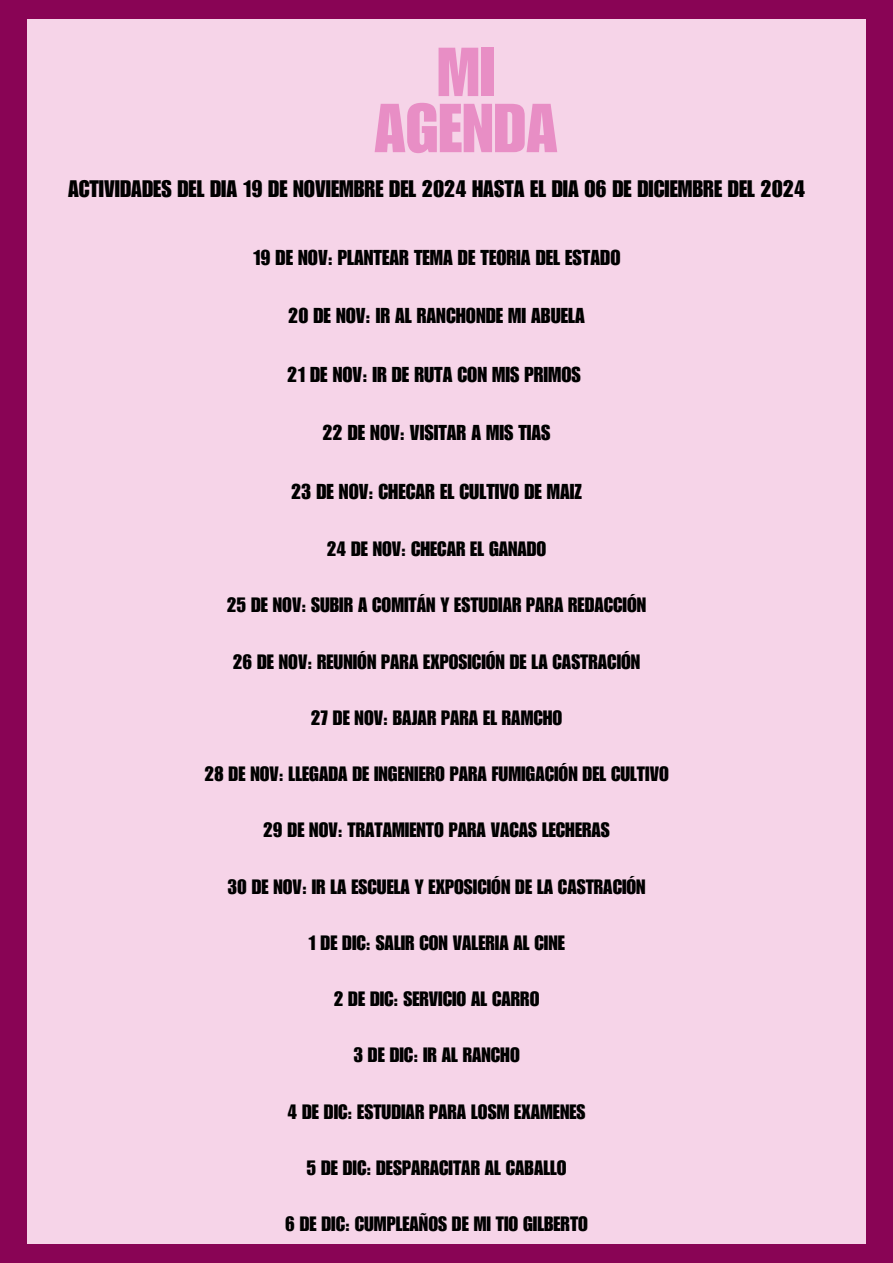
<style>
.page{position:relative;width:893px;height:1263px;background:#890455}
.page>*{position:absolute;margin:0;border:0;box-sizing:border-box;transform-origin:0 0}
.t1{font:67.72px/56.1px "Impact LT Std";color:#e88ec5;text-align:center}
.t2{font:23.25px "Impact LT Std";color:#000}
.t3{font:21px "Impact LT Std";color:#000}
.t4{font:20.25px "Impact LT Std";color:#000}
</style>
<div class="page">
<div style="left:27px;top:19px;width:839px;height:1225px;background:#f6d4e8"></div>
<h1 class="t1" style="left:374px;top:54px;width:185px">MI<br>AGENDA</h1>
<h2 class="t2" style="left:68px;top:180px;width:738px">ACTIVIDADES DEL DIA 19 DE NOVIEMBRE DEL 2024 HASTA EL DIA O6 DE DICIEMBRE DEL 2024</h2>
<h2 class="t3" style="left:253px;top:250px;width:369px">19 DE NOV: PLANTEAR TEMA DE TEORIA DEL ESTADO</h2>
<h2 class="t3" style="left:288px;top:308px;width:298px">20 DE NOV: IR AL RANCHONDE MI ABUELA</h2>
<h2 class="t3" style="left:287px;top:367px;width:295px">21 DE NOV: IR DE RUTA CON MIS PRIMOS</h2>
<h2 class="t3" style="left:322px;top:425px;width:230px">22 DE NOV: VISITAR A MIS TIAS</h2>
<h2 class="t3" style="left:291px;top:484px;width:292px">23 DE NOV: CHECAR EL CULTIVO DE MAIZ</h2>
<p class="t4" style="left:327px;top:542px;width:221px">24 DE NOV: CHECAR EL GANADO</p>
<p class="t4" style="left:227px;top:598px;width:421px">25 DE NOV: SUBIR A COMITÁN Y ESTUDIAR PARA REDACCIÓN</p>
<p class="t4" style="left:233px;top:654px;width:409px">26 DE NOV: REUNIÓN PARA EXPOSICIÓN DE LA CASTRACIÓN</p>
<p class="t4" style="left:311px;top:710px;width:253px">27 DE NOV: BAJAR PARA EL RAMCHO</p>
<p class="t4" style="left:204px;top:767px;width:466px">28 DE NOV: LLEGADA DE INGENIERO PARA FUMIGACIÓN DEL CULTIVO</p>
<p class="t4" style="left:263px;top:823px;width:348px">29 DE NOV: TRATAMIENTO PARA VACAS LECHERAS</p>
<p class="t4" style="left:227px;top:879px;width:420px">30 DE NOV: IR LA ESCUELA Y EXPOSICIÓN DE LA CASTRACIÓN</p>
<p class="t4" style="left:308px;top:935px;width:258px">1 DE DIC: SALIR CON VALERIA AL CINE</p>
<p class="t4" style="left:334px;top:992px;width:207px">2 DE DIC: SERVICIO AL CARRO</p>
<p class="t4" style="left:353px;top:1048px;width:168px">3 DE DIC: IR AL RANCHO</p>
<p class="t4" style="left:288px;top:1104px;width:299px">4 DE DIC: ESTUDIAR PARA LOSM EXAMENES</p>
<p class="t4" style="left:306px;top:1160px;width:261px">5 DE DIC: DESPARACITAR AL CABALLO</p>
<p class="t4" style="left:285px;top:1217px;width:304px">6 DE DIC: CUMPLEAÑOS DE MI TIO GILBERTO</p>
</div>
